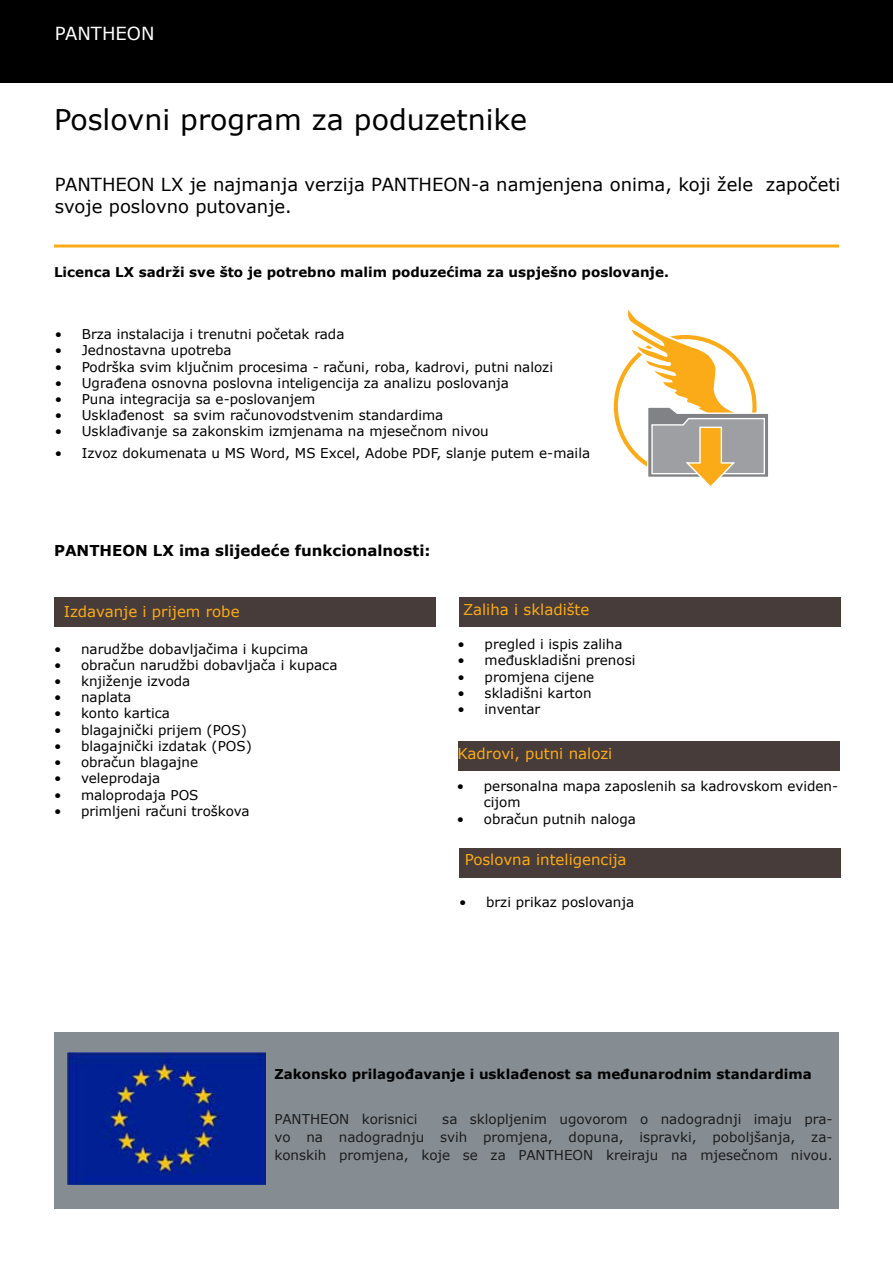
<style>
.page{position:relative;width:893px;height:1263px;background:#fff}
.page>*{position:absolute;margin:0;border:0;box-sizing:border-box;transform-origin:0 0}
.t1{font:28.5px "Verdana";color:#000}
.t2{font:18px/21.6px "Verdana";color:#000}
.t3{font:18px "Verdana";color:#fff}
.t4{font:15px "Verdana";color:#fbab18}
.t5{font:700 15px "Verdana";color:#000}
.t6{font:13.5px/16.2px "Verdana";color:#000}
.t7{font:13.5px/18px "Verdana";color:#1c1c1d;text-align:justify}
.t8{font:700 13.5px "Verdana";color:#000}
</style>
<div class="page">
<div style="left:0;top:0;width:893px;height:82px;background:#000"></div>
<hr style="left:54px;top:245px;width:785px;height:3px;background:#fbab18">
<div style="left:54px;top:598px;width:382px;height:29px;background:#473c39"></div>
<div style="left:459px;top:598px;width:381px;height:29px;background:#473c39"></div>
<div style="left:458px;top:741px;width:381px;height:30px;background:#473c39"></div>
<div style="left:459px;top:848px;width:381px;height:29px;background:#473c39"></div>
<div style="left:54px;top:1032px;width:784px;height:177px;background:#868d92"></div>
<img style="left:67px;top:1052px;width:198px;height:132px">
<svg style="left:624px;top:310px;width:144px;height:176px"></svg>
<h2 class="t3" style="left:55px;top:22px;width:101px">PANTHEON</h2>
<h1 class="t1" style="left:54px;top:101px;width:475px">Poslovni program za poduzetnike</h1>
<h2 class="t2" style="left:55px;top:173px;width:787px">PANTHEON LX je najmanja verzija PANTHEON-a namjenjena onima, koji žele započeti svoje poslovno putovanje.</h2>
<p class="t8" style="left:54px;top:263px;width:616px">Licenca LX sadrži sve što je potrebno malim poduzećima za uspješno poslovanje.</p>
<p class="t6" style="left:55px;top:326px;width:291px">• Brza instalacija i trenutni početak rada</p>
<p class="t6" style="left:55px;top:342px;width:178px">• Jednostavna upotreba</p>
<p class="t6" style="left:55px;top:358px;width:500px">• Podrška svim ključnim procesima - računi, roba, kadrovi, putni nalozi</p>
<p class="t6" style="left:55px;top:374px;width:456px">• Ugrađena osnovna poslovna inteligencija za analizu poslovanja</p>
<p class="t6" style="left:55px;top:391px;width:262px">• Puna integracija sa e-poslovanjem</p>
<p class="t6" style="left:55px;top:407px;width:390px">• Usklađenost sa svim računovodstvenim standardima</p>
<p class="t6" style="left:55px;top:423px;width:435px">• Usklađivanje sa zakonskim izmjenama na mjesečnom nivou</p>
<p class="t6" style="left:55px;top:445px;width:537px">• Izvoz dokumenata u MS Word, MS Excel, Adobe PDF, slanje putem e-maila</p>
<p class="t5" style="left:54px;top:541px;width:378px">PANTHEON LX ima slijedeće funkcionalnosti:</p>
<p class="t4" style="left:64px;top:602px;width:177px">Izdavanje i prijem robe</p>
<p class="t6" style="left:54px;top:640px;width:256px">• narudžbe dobavljačima i kupcima</p>
<p class="t6" style="left:54px;top:656px;width:285px">• obračun narudžbi dobavljača i kupaca</p>
<p class="t6" style="left:54px;top:673px;width:138px">• knjiženje izvoda</p>
<p class="t6" style="left:54px;top:689px;width:79px">• naplata</p>
<p class="t6" style="left:54px;top:705px;width:117px">• konto kartica</p>
<p class="t6" style="left:54px;top:721px;width:194px">• blagajnički prijem (POS)</p>
<p class="t6" style="left:54px;top:737px;width:199px">• blagajnički izdatak (POS)</p>
<p class="t6" style="left:54px;top:754px;width:146px">• obračun blagajne</p>
<p class="t6" style="left:54px;top:770px;width:108px">• veleprodaja</p>
<p class="t6" style="left:54px;top:786px;width:146px">• maloprodaja POS</p>
<p class="t6" style="left:54px;top:802px;width:197px">• primljeni računi troškova</p>
<p class="t4" style="left:463px;top:600px;width:128px">Zaliha i skladište</p>
<p class="t6" style="left:458px;top:636px;width:166px">• pregled i ispis zaliha</p>
<p class="t6" style="left:458px;top:652px;width:179px">• međuskladišni prenosi</p>
<p class="t6" style="left:458px;top:668px;width:138px">• promjena cijene</p>
<p class="t6" style="left:458px;top:684px;width:135px">• skladišni karton</p>
<p class="t6" style="left:458px;top:700px;width:84px">• inventar</p>
<p class="t4" style="left:458px;top:744px;width:156px">Kadrovi, putni nalozi</p>
<p class="t6" style="left:484px;top:778px;width:356px;text-indent:-27px">• personalna mapa zaposlenih sa kadrovskom eviden&shy;cijom</p>
<p class="t6" style="left:457px;top:810px;width:181px">• obračun putnih naloga</p>
<p class="t4" style="left:465px;top:850px;width:163px">Poslovna inteligencija</p>
<p class="t6" style="left:459px;top:893px;width:177px">• brzi prikaz poslovanja</p>
<p class="t8" style="left:275px;top:1066px;width:539px">Zakonsko prilagođavanje i usklađenost sa međunarodnim standardima</p>
<p class="t7" style="left:275px;top:1109px;width:144px">PANTHEON korisnici</p>
<p class="t7" style="left:275px;top:1109px;width:560px;text-indent:168px">sa sklopljenim ugovorom o nadogradnji imaju pra&shy;vo na nadogradnju svih promjena, dopuna, ispravki, poboljšanja, za&shy;konskih promjena, koje se za PANTHEON kreiraju na mjesečnom nivou.</p>
</div>
